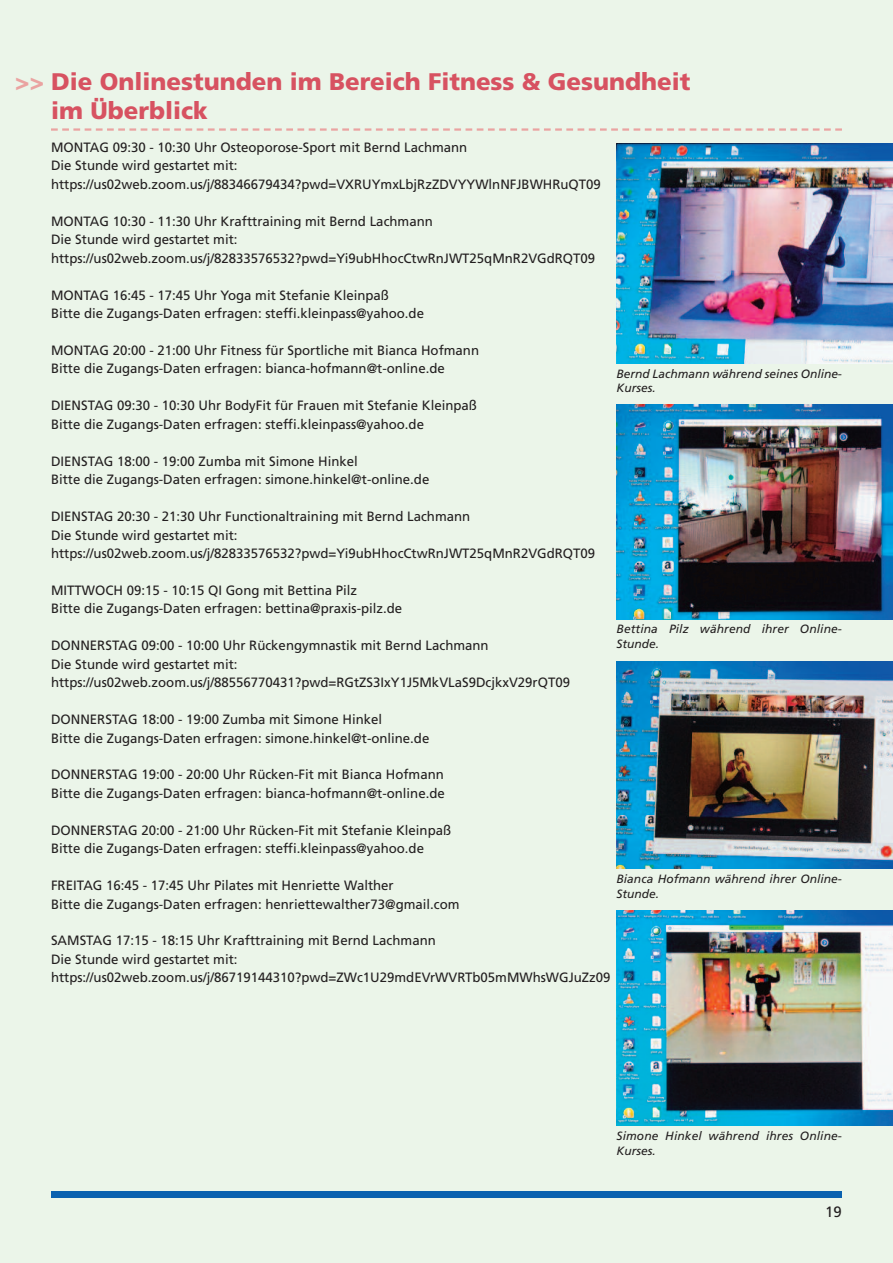
<style>
.page{position:relative;width:893px;height:1263px;background:#ebf5e9}
.page>*{position:absolute;margin:0;border:0;box-sizing:border-box;transform-origin:0 0}
.t1{font:900 24px/28.8px "Frutiger";color:#d75261}
.t2{font:15px "Frutiger";color:#231f20}
.t3{font:13.5px/18.5px "Frutiger";color:#231f20}
.t4{font:italic 12px/14.4px "Frutiger";color:#231f20}
.s1{color:#eaa3a1}
</style>
<div class="page">
<div style="left:51px;top:1191px;width:791px;height:6px;background:#0a61af"></div>
<svg style="left:51px;top:128px;width:791px;height:3px"></svg>
<img style="left:617px;top:143px;width:276px;height:220px">
<img style="left:617px;top:404px;width:276px;height:215px">
<img style="left:617px;top:661px;width:276px;height:208px">
<img style="left:617px;top:910px;width:276px;height:215px">
<h1 class="t1" style="left:51px;top:69px;width:641px;text-indent:-36px"><span class="s1">&gt;&gt;</span> Die Onlinestunden im Bereich Fitness &amp; Gesundheit im Überblick</h1>
<p class="t3" style="left:51px;top:139px;width:551px">MONTAG 09:30 - 10:30 Uhr Osteoporose-Sport mit Bernd Lachmann<br>Die Stunde wird gestartet mit: https://us02web.zoom.us/j/88346679434?pwd=VXRUYmxLbjRzZDVYYWlnNFJBWHRuQT09</p>
<p class="t3" style="left:51px;top:213px;width:546px">MONTAG 10:30 - 11:30 Uhr Krafttraining mit Bernd Lachmann<br>Die Stunde wird gestartet mit: https://us02web.zoom.us/j/82833576532?pwd=Yi9ubHhocCtwRnJWT25qMnR2VGdRQT09</p>
<p class="t3" style="left:51px;top:287px;width:374px">MONTAG 16:45 - 17:45 Uhr Yoga mit Stefanie Kleinpaß<br>Bitte die Zugangs-Daten erfragen: steffi.kleinpass@yahoo.de</p>
<p class="t3" style="left:51px;top:342px;width:430px">MONTAG 20:00 - 21:00 Uhr Fitness für Sportliche mit Bianca Hofmann<br>Bitte die Zugangs-Daten erfragen: bianca-hofmann@t-online.de</p>
<p class="t3" style="left:51px;top:397px;width:427px">DIENSTAG 09:30 - 10:30 Uhr BodyFit für Frauen mit Stefanie Kleinpaß<br>Bitte die Zugangs-Daten erfragen: steffi.kleinpass@yahoo.de</p>
<p class="t3" style="left:51px;top:453px;width:380px">DIENSTAG 18:00 - 19:00 Zumba mit Simone Hinkel<br>Bitte die Zugangs-Daten erfragen: simone.hinkel@t-online.de</p>
<p class="t3" style="left:51px;top:508px;width:546px">DIENSTAG 20:30 - 21:30 Uhr Functionaltraining mit Bernd Lachmann<br>Die Stunde wird gestartet mit: https://us02web.zoom.us/j/82833576532?pwd=Yi9ubHhocCtwRnJWT25qMnR2VGdRQT09</p>
<p class="t3" style="left:51px;top:582px;width:353px">MITTWOCH 09:15 - 10:15 QI Gong mit Bettina Pilz<br>Bitte die Zugangs-Daten erfragen: bettina@praxis-pilz.de</p>
<p class="t3" style="left:51px;top:637px;width:521px">DONNERSTAG 09:00 - 10:00 Uhr Rückengymnastik mit Bernd Lachmann<br>Die Stunde wird gestartet mit: https://us02web.zoom.us/j/88556770431?pwd=RGtZS3IxY1J5MkVLaS9DcjkxV29rQT09</p>
<p class="t3" style="left:51px;top:711px;width:380px">DONNERSTAG 18:00 - 19:00 Zumba mit Simone Hinkel<br>Bitte die Zugangs-Daten erfragen: simone.hinkel@t-online.de</p>
<p class="t3" style="left:51px;top:766px;width:395px">DONNERSTAG 19:00 - 20:00 Uhr Rücken-Fit mit Bianca Hofmann<br>Bitte die Zugangs-Daten erfragen: bianca-hofmann@t-online.de</p>
<p class="t3" style="left:51px;top:822px;width:402px">DONNERSTAG 20:00 - 21:00 Uhr Rücken-Fit mit Stefanie Kleinpaß<br>Bitte die Zugangs-Daten erfragen: steffi.kleinpass@yahoo.de</p>
<p class="t3" style="left:51px;top:877px;width:410px">FREITAG 16:45 - 17:45 Uhr Pilates mit Henriette Walther<br>Bitte die Zugangs-Daten erfragen: henriettewalther73@gmail.com</p>
<p class="t3" style="left:51px;top:932px;width:561px">SAMSTAG 17:15 - 18:15 Uhr Krafttraining mit Bernd Lachmann<br>Die Stunde wird gestartet mit: https://us02web.zoom.us/j/86719144310?pwd=ZWc1U29mdEVrWVRTb05mMWhsWGJuZz09</p>
<p class="t4" style="left:617px;top:367px;width:227px">Bernd Lachmann während seines Online-<br>Kurses.</p>
<p class="t4" style="left:617px;top:623px;width:227px">Bettina Pilz während ihrer Online-<br>Stunde.</p>
<p class="t4" style="left:617px;top:873px;width:227px">Bianca Hofmann während ihrer Online-<br>Stunde.</p>
<p class="t4" style="left:617px;top:1130px;width:227px">Simone Hinkel während ihres Online-<br>Kurses.</p>
<p class="t2" style="left:825px;top:1206px;width:18px">19</p>
</div>
